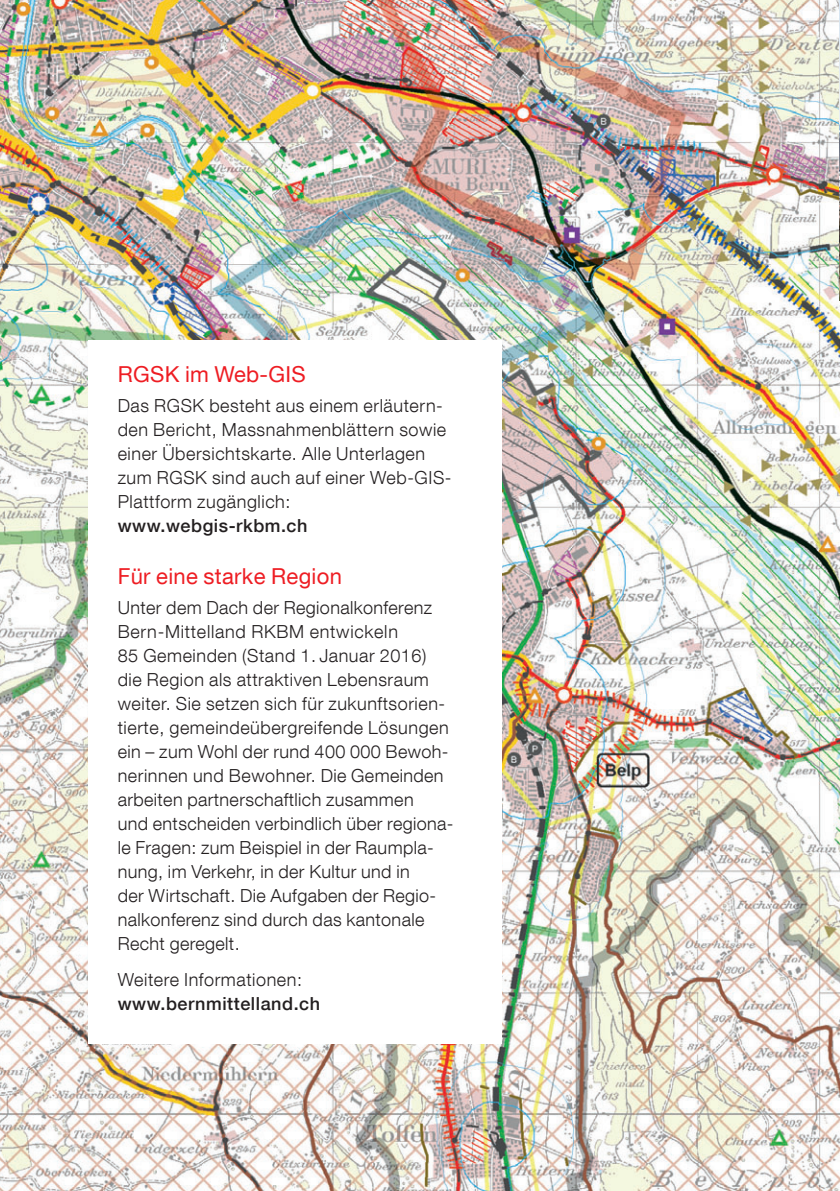
<style>
.page{position:relative;width:840px;height:1191px;background:#fff}
.page>*{position:absolute;margin:0;border:0;box-sizing:border-box;transform-origin:0 0}
.t1{font:22px "Helvetica Neue LT Com";letter-spacing:.015em;color:#ee1d23}
.t2{font:300 18px/24px "Helvetica Neue LT Com";letter-spacing:.03em;color:#231f20}
.t3{font:500 18px "Helvetica Neue LT Com";letter-spacing:.03em;color:#231f20}
</style>
<div class="page">
<img style="left:0;top:0;width:839px;height:1191px">
<div style="left:88px;top:340px;width:413px;height:703px;background:#fff"></div>
<img style="left:839px;top:0;width:1px;height:300px">
<p class="t1" style="left:118px;top:367px;width:189px">RGSK im Web-GIS</p>
<p class="t2" style="left:118px;top:396px;width:335px">Das RGSK besteht aus einem erläutern&shy;den Bericht, Massnahmenblättern sowie einer Übersichtskarte. Alle Unterlagen zum RGSK sind auch auf einer Web-GIS-Plattform zugänglich:</p>
<p class="t3" style="left:118px;top:519px;width:191px">www.webgis-rkbm.ch</p>
<p class="t1" style="left:118px;top:568px;width:226px">Für eine starke Region</p>
<p class="t2" style="left:118px;top:598px;width:337px">Unter dem Dach der Regionalkonferenz Bern-Mittelland RKBM entwickeln<br>85 Gemeinden (Stand 1. Januar 2016) die Region als attraktiven Lebensraum weiter. Sie setzen sich für zukunftsorien&shy;tierte, gemeindeübergreifende Lösungen ein – zum Wohl der rund 400 000 Bewoh&shy;nerinnen und Bewohner. Die Gemeinden arbeiten partnerschaftlich zusammen<br>und entscheiden verbindlich über regiona&shy;le Fragen: zum Beispiel in der Raumpla&shy;nung, im Verkehr, in der Kultur und in<br>der Wirtschaft. Die Aufgaben der Regio&shy;nalkonferenz sind durch das kantonale Recht geregelt.</p>
<p class="t2" style="left:118px;top:970px;width:186px">Weitere Informationen:</p>
<p class="t3" style="left:118px;top:997px;width:204px">www.bernmittelland.ch</p>
</div>
